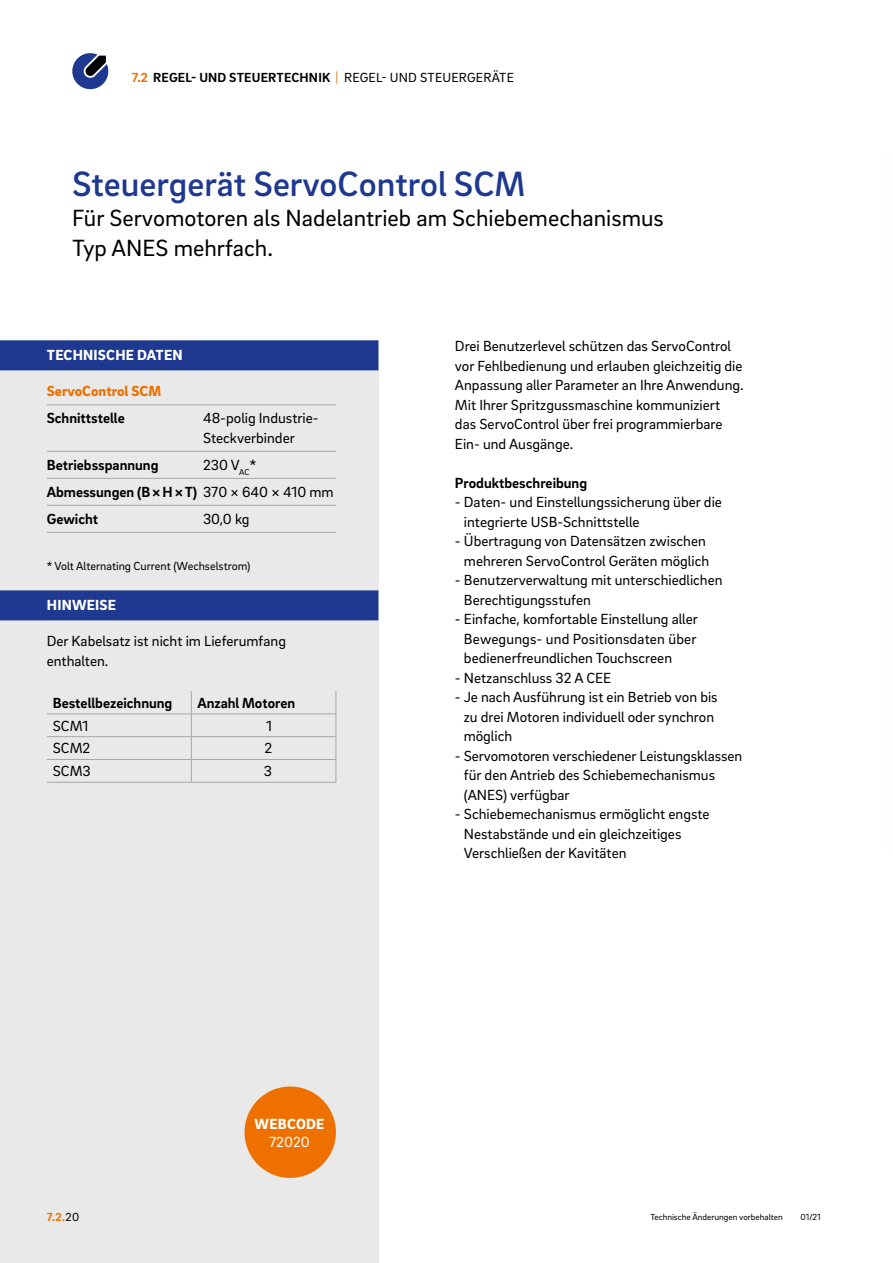
<style>
.page{position:relative;width:893px;height:1263px;background:#fff}
.page>*{position:absolute;margin:0;border:0;box-sizing:border-box;transform-origin:0 0}
.t1{font:500 36px "Brix Sans";color:#1e398f}
.t2{font:24px/30px "Brix Sans";color:#000}
.t3{font:15px/19.5px "Brix Sans";color:#000}
.t4{font:700 15px/27px "Brix Sans";color:#000}
.t5{font:900 15px "Brix Sans";letter-spacing:.015em;color:#fff}
.t6{font:900 15px "Brix Sans";color:#ee7100}
.t7{font:15px "Brix Sans";color:#fff}
.t8{font:700 13.5px "Brix Sans";letter-spacing:.015em;color:#000}
.t9{font:12px "Brix Sans";color:#000}
.t10{font:700 12px "Brix Sans";color:#ee7100}
.t11{font:9px "Brix Sans";color:#000}
.s1{color:#ee7100}
.s2{font-weight:400;color:#ee7100}
.s3{font-weight:400}
.s4{font-weight:400;color:#000}
</style>
<div class="page">
<div style="left:0;top:340px;width:378px;height:923px;background:#e9e9ea"></div>
<div style="left:0;top:340px;width:378px;height:30px;background:#1e398f"></div>
<hr style="left:47px;top:404px;width:289px;height:1px;background:#a7a7a8">
<hr style="left:47px;top:451px;width:289px;height:1px;background:#a7a7a8">
<hr style="left:47px;top:478px;width:289px;height:1px;background:#a7a7a8">
<hr style="left:47px;top:505px;width:289px;height:1px;background:#a7a7a8">
<hr style="left:47px;top:532px;width:289px;height:1px;background:#a7a7a8">
<div style="left:0;top:590px;width:378px;height:30px;background:#1e398f"></div>
<hr style="left:47px;top:713px;width:144px;height:1px;background:#a7a7a8">
<hr style="left:191px;top:713px;width:145px;height:1px;background:#a7a7a8">
<hr style="left:47px;top:736px;width:144px;height:1px;background:#a7a7a8">
<hr style="left:191px;top:736px;width:145px;height:1px;background:#a7a7a8">
<hr style="left:47px;top:759px;width:144px;height:1px;background:#a7a7a8">
<hr style="left:191px;top:759px;width:145px;height:1px;background:#a7a7a8">
<svg style="left:191px;top:691px;width:1px;height:91px"></svg>
<svg style="left:336px;top:691px;width:1px;height:91px"></svg>
<hr style="left:47px;top:782px;width:144px;height:1px;background:#a7a7a8">
<hr style="left:191px;top:782px;width:145px;height:1px;background:#a7a7a8">
<svg style="left:72px;top:53px;width:37px;height:37px"></svg>
<div style="left:244px;top:1086px;width:92px;height:92px;background:#ee7100;border-radius:50%"></div>
<p class="t8" style="left:132px;top:69px;width:384px"><span class="s1">7.2</span> REGEL- UND STEUERTECHNIK <span class="s2">|</span> <span class="s3">REGEL- UND STEUERGERÄTE</span></p>
<h1 class="t1" style="left:72px;top:161px;width:455px">Steuergerät ServoControl SCM</h1>
<h2 class="t2" style="left:72px;top:202px;width:593px">Für Servomotoren als Nadelantrieb am Schiebemechanismus<br>Typ ANES mehrfach.</h2>
<p class="t5" style="left:47px;top:344px;width:137px">TECHNISCHE DATEN</p>
<p class="t6" style="left:47px;top:381px;width:116px">ServoControl SCM</p>
<p class="t4" style="left:47px;top:404px;width:80px">Schnittstelle</p>
<p class="t3" style="left:203px;top:408px;width:117px">48-polig Industrie-<br>Steckverbinder</p>
<p class="t4" style="left:47px;top:450px;width:113px">Betriebsspannung</p>
<p class="t4" style="left:47px;top:450px;width:288px;text-indent:156px"><span class="s3">230 V</span><sub>AC</sub><span class="s3">*<br></span>Abmessungen (B×H×T) <span class="s3">370 × 640 × 410 mm<br></span>Gewicht</p>
<p class="t3" style="left:203px;top:508px;width:48px">30,0 kg</p>
<p class="t9" style="left:47px;top:558px;width:205px">* Volt Alternating Current (Wechselstrom)</p>
<p class="t5" style="left:47px;top:595px;width:71px">HINWEISE</p>
<p class="t3" style="left:47px;top:631px;width:241px">Der Kabelsatz ist nicht im Lieferumfang enthalten.</p>
<p class="t4" style="left:53px;top:689px;width:121px">Bestellbezeichnung</p>
<p class="t4" style="left:197px;top:689px;width:99px">Anzahl Motoren</p>
<p class="t3" style="left:53px;top:715px;width:37px">SCM1</p>
<p class="t3" style="left:266px;top:715px;width:7px">1</p>
<p class="t3" style="left:53px;top:738px;width:39px">SCM2</p>
<p class="t3" style="left:264px;top:738px;width:9px">2</p>
<p class="t3" style="left:53px;top:761px;width:40px">SCM3</p>
<p class="t3" style="left:264px;top:761px;width:10px">3</p>
<p class="t5" style="left:255px;top:1114px;width:71px">WEBCODE</p>
<p class="t7" style="left:269px;top:1132px;width:42px">72020</p>
<p class="t3" style="left:455px;top:336px;width:290px">Drei Benutzerlevel schützen das ServoControl vor Fehlbedienung und erlauben gleichzeitig die Anpassung aller Parameter an Ihre Anwendung.<br>Mit Ihrer Spritzgussmaschine kommuniziert das ServoControl über frei programmierbare Ein- und Ausgänge.</p>
<p class="t4" style="left:455px;top:468px;width:134px">Produktbeschreibung</p>
<p class="t3" style="left:464px;top:492px;width:259px;text-indent:-9px">- Daten- und Einstellungssicherung über die integrierte USB-Schnittstelle</p>
<p class="t3" style="left:455px;top:531px;width:256px;text-align:right">- Übertragung von Datensätzen zwischen mehreren ServoControl Geräten möglich</p>
<p class="t3" style="left:464px;top:570px;width:260px;text-indent:-9px">- Benutzerverwaltung mit unterschiedlichen<br>Berechtigungsstufen</p>
<p class="t3" style="left:464px;top:609px;width:236px;text-align:justify;text-indent:-9px">- Einfache, komfortable Einstellung aller Bewegungs- und Positionsdaten über bedienerfreundlichen Touchscreen</p>
<p class="t3" style="left:455px;top:667px;width:158px">- Netzanschluss 32 A CEE</p>
<p class="t3" style="left:464px;top:687px;width:256px;text-indent:-9px">- Je nach Ausführung ist ein Betrieb von bis zu drei Motoren individuell oder synchron möglich</p>
<p class="t3" style="left:464px;top:745px;width:280px;text-indent:-9px">- Servomotoren verschiedener Leistungsklassen für den Antrieb des Schiebemechanismus (ANES) verfügbar</p>
<p class="t3" style="left:464px;top:804px;width:247px;text-indent:-9px">- Schiebemechanismus ermöglicht engste<br>Nestabstände und ein gleichzeitiges<br>Verschließen der Kavitäten</p>
<p class="t10" style="left:47px;top:1209px;width:34px">7.2.<span class="s4">20</span></p>
<p class="t11" style="left:651px;top:1211px;width:134px">Technische Änderungen vorbehalten</p>
<p class="t11" style="left:800px;top:1211px;width:22px">01/21</p>
</div>
